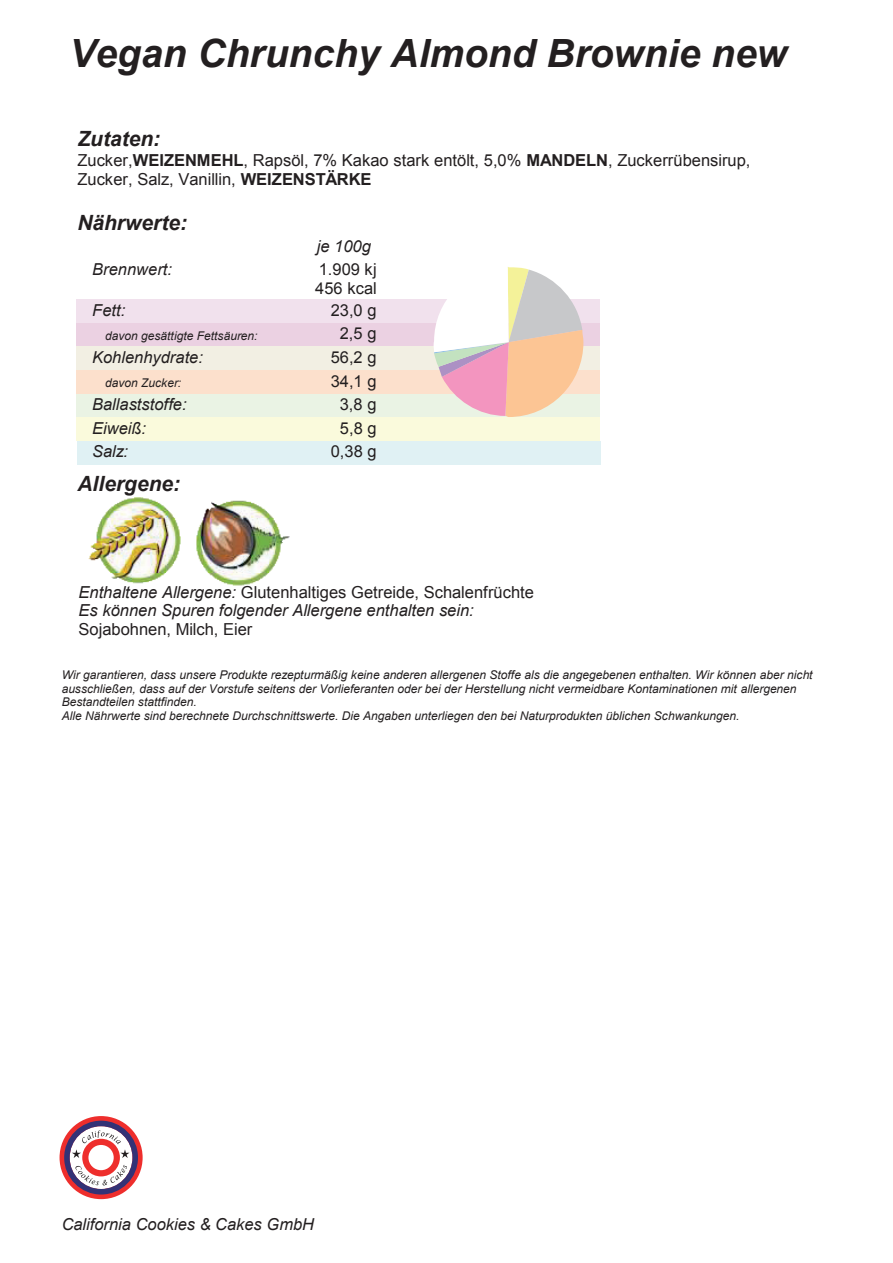
<style>
.page{position:relative;width:893px;height:1263px;background:#fff}
.page>*{position:absolute;margin:0;border:0;box-sizing:border-box;transform-origin:0 0}
.t1{font:italic 700 39px "Arial";color:#231f20}
.t2{font:italic 700 21px "Arial";color:#231f20}
.t3{font:italic 16.5px/23.5px "Arial";color:#231f20}
.t4{font:16.5px/19.2px "Arial";color:#231f20}
.t5{font:italic 12px/13.6px "Arial";letter-spacing:-.005em;color:#231f20}
.s1{font-weight:700}
.s2{font-size:16.5px;color:#ebd1e2}
.s3{font-size:16.5px;color:#fce0cc}
.s4{font-style:normal}
</style>
<div class="page">
<svg style="left:60px;top:1116px;width:83px;height:83px"></svg>
<img style="left:197px;top:500px;width:93px;height:86px">
<div style="left:76px;top:417px;width:524px;height:24px;background:#fafadc"></div>
<div style="left:76px;top:393px;width:524px;height:24px;background:#eaf3e4"></div>
<div style="left:76px;top:370px;width:524px;height:24px;background:#fce0cc"></div>
<div style="left:76px;top:299px;width:524px;height:24px;background:#f1e1ed"></div>
<div style="left:76px;top:323px;width:524px;height:24px;background:#ebd1e2"></div>
<div style="left:76px;top:346px;width:524px;height:24px;background:#f2efe3"></div>
<div style="left:77px;top:441px;width:524px;height:24px;background:#e0f1f4"></div>
<img style="left:88px;top:497px;width:109px;height:87px">
<svg style="left:433px;top:267px;width:150px;height:150px"></svg>
<h1 class="t1" style="left:70px;top:28px;width:719px">Vegan Chrunchy Almond Brownie new</h1>
<h2 class="t2" style="left:77px;top:125px;width:84px">Zutaten:</h2>
<h3 class="t4" style="left:77px;top:151px;width:674px">Zucker,<span class="s1">WEIZENMEHL</span>, Rapsöl, 7% Kakao stark entölt, 5,0% <span class="s1">MANDELN</span>, Zuckerrübensirup,<br>Zucker, Salz, Vanillin, <span class="s1">WEIZENSTÄRKE</span></h3>
<h2 class="t2" style="left:77px;top:209px;width:111px">Nährwerte:</h2>
<h3 class="t3" style="left:317px;top:235px;width:56px">je 100g</h3>
<h3 class="t3" style="left:92px;top:258px;width:81px">Brennwert:</h3>
<h3 class="t4" style="left:315px;top:260px;width:63px">1.909 kj<br>456 kcal</h3>
<h3 class="t3" style="left:92px;top:299px;width:35px">Fett:</h3>
<h3 class="t4" style="left:331px;top:301px;width:47px">23,0 g</h3>
<p class="t5" style="left:105px;top:329px;width:159px">davon gesättigte Fettsäuren:<span class="s2">.</span></p>
<h3 class="t3" style="left:92px;top:346px;width:112px">Kohlenhydrate:</h3>
<h3 class="t3" style="left:92px;top:393px;width:96px">Ballaststoffe:<br>Eiweiß:<br>Salz:</h3>
<h2 class="t2" style="left:77px;top:469px;width:104px">Allergene:</h2>
<p class="t5" style="left:105px;top:376px;width:82px">davon Zucker:<span class="s3">.</span></p>
<h3 class="t4" style="left:331px;top:322px;width:47px;line-height:23.5px;text-align:center">2,5 g<br>56,2 g</h3>
<h3 class="t4" style="left:331px;top:369px;width:47px;line-height:23.4px;text-align:center">34,1 g<br>3,8 g</h3>
<h3 class="t4" style="left:340px;top:418px;width:38px">5,8 g</h3>
<h3 class="t4" style="left:331px;top:442px;width:47px">0,38 g</h3>
<h3 class="t3" style="left:79px;top:583px;width:457px;line-height:18.5px">Enthaltene Allergene: <span class="s4">Glutenhaltiges Getreide, Schalenfrüchte<br></span>Es können Spuren folgender Allergene enthalten sein:</h3>
<h3 class="t4" style="left:79px;top:620px;width:175px">Sojabohnen, Milch, Eier</h3>
<p class="t5" style="left:62px;top:668px;width:752px">Wir garantieren, dass unsere Produkte rezepturmäßig keine anderen allergenen Stoffe als die angegebenen enthalten. Wir können aber nicht ausschließen, dass auf der Vorstufe seitens der Vorlieferanten oder bei der Herstellung nicht vermeidbare Kontaminationen mit allergenen Bestandteilen stattfinden.<br>Alle Nährwerte sind berechnete Durchschnittswerte. Die Angaben unterliegen den bei Naturprodukten üblichen Schwankungen.</p>
<h3 class="t3" style="left:62px;top:1213px;width:254px">California Cookies &amp; Cakes GmbH</h3>
</div>
